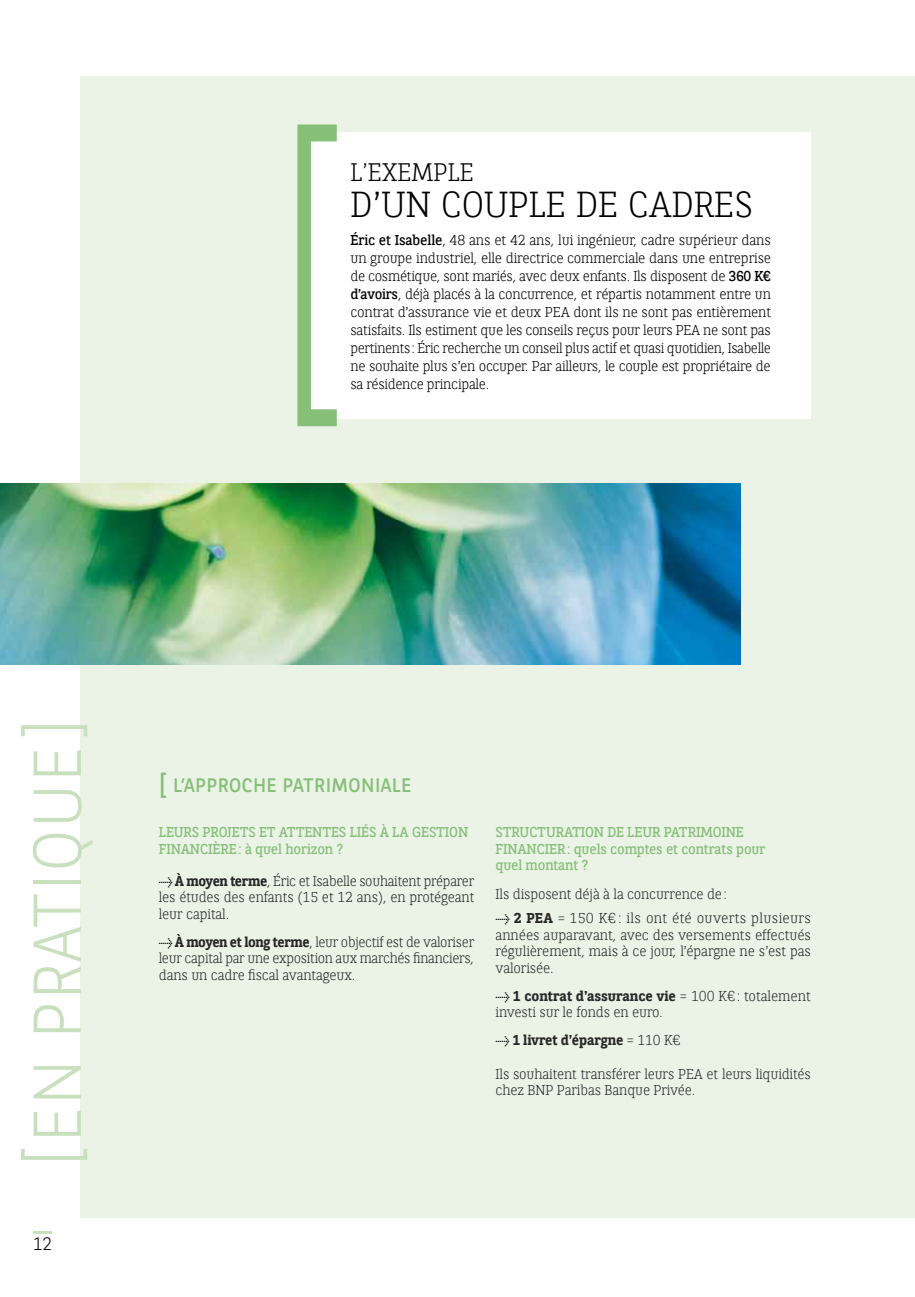
<style>
.page{position:relative;width:915px;height:1297px;background:#fff}
.page>*{position:absolute;margin:0;border:0;box-sizing:border-box;transform-origin:0 0}
.t1{font:300 67.5px "BNPP Sans";letter-spacing:.02em;color:#c8e0be}
.t2{font:300 36px "BNPP Slab Serif";color:#000}
.t3{font:300 25.2px "BNPP Slab Serif";color:#000}
.t4{font:19.5px "BNPP Sans";color:#86bf78}
.t5{font:300 18px "BNPP Sans";color:#000}
.t6{font:300 14.25px/16.5px "BNPP Slab Serif";letter-spacing:-.01em;color:#282829;text-align:justify}
.t7{font:300 14.25px/18px "BNPP Slab Serif";letter-spacing:-.02em;color:#000;text-align:justify}
.t8{font:14.25px/16.5px "BNPP Slab Serif";letter-spacing:-.01em;color:#86bf78}
.t9{font:700 14.25px "BNPP Slab Serif";letter-spacing:-.01em;color:#282829}
.s1{font-size:21px}
.s2{font-weight:400}
.s3{font-size:25.8px}
.s4{font-family:"Meta Plus";font-weight:400;font-size:12px;color:#000}
.s5{font-weight:700}
.s6{font-weight:300}
</style>
<div class="page">
<div style="left:81px;top:77px;width:833px;height:1141px;background:#eaf3e6"></div>
<div style="left:310px;top:133px;width:500px;height:286px;background:#fff"></div>
<svg style="left:297px;top:125px;width:39px;height:301px"></svg>
<hr style="left:33px;top:1231px;width:19px;height:3px;background:#c8e0be">
<img style="left:0;top:483px;width:740px;height:182px">
<h3 class="t3" style="left:350px;top:157px;width:125px">L<span class="s1">’</span>EXEMPLE</h3>
<h2 class="t2" style="left:350px;top:183px;width:404px">d’un couple de cadres</h2>
<p class="t7" style="left:350px;top:231px;width:422px"><span class="s2">ÉRIC ET ISABELLE</span>, 48 ans et 42 ans, lui ingénieur, cadre supérieur dans un groupe industriel, elle directrice commerciale dans une entreprise de cosmétique, sont mariés, avec deux enfants. Ils disposent de <span class="s2">360 K€ D’AVOIRS</span>, déjà placés à la concurrence, et répartis notamment entre un contrat d’assurance vie et deux PEA dont ils ne sont pas entièrement satisfaits. Ils estiment que les conseils reçus pour leurs PEA ne sont pas pertinents: Éric recherche un conseil plus actif et quasi quotidien, Isabelle ne souhaite plus s’en occuper. Par ailleurs, le couple est propriétaire de sa résidence principale.</p>
<h1 class="t1" style="left:106px;top:718px;width:22px;rotate:90deg">[</h1>
<h1 class="t1" style="left:11px;top:1143px;width:398px;rotate:-90deg">EN PRATIQUE</h1>
<h1 class="t1" style="left:2px;top:1167px;width:22px;rotate:-90deg">[</h1>
<p class="t5" style="left:33px;top:1232px;width:21px">12</p>
<h3 class="t4" style="left:159px;top:772px;width:38px"><span class="s3">[</span> L’APPROCHE</h3>
<h3 class="t4" style="left:282px;top:772px;width:12px">PATRIMONIALE</h3>
<p class="t8" style="left:159px;top:824px;width:311px">LEURS PROJETS ET ATTENTES LIÉS À LA GESTION<br>FINANCIÈRE: À QUEL HORIZON ?</p>
<p class="t6" style="left:159px;top:873px;width:317px"><span class="s4">&gt;</span> <span class="s5">À moyen terme</span>, Éric et Isabelle souhaitent préparer les études des enfants (15 et 12 ans), en protégeant leur capital.</p>
<p class="t6" style="left:159px;top:934px;width:317px"><span class="s4">&gt;</span> <span class="s5">À moyen et long terme</span>, leur objectif est de valoriser leur capital par une exposition aux marchés financiers, dans un cadre fiscal avantageux.</p>
<p class="t8" style="left:495px;top:824px;width:271px">STRUCTURATION DE LEUR PATRIMOINE<br>FINANCIER: QUELS COMPTES ET CONTRATS POUR<br>QUEL MONTANT ?</p>
<p class="t6" style="left:495px;top:882px;width:317px;line-height:23.7px">Ils disposent déjà à la concurrence de:<br><span class="s4">&gt;</span> <span class="s5">2 PEA</span> = 150 K€ : ils ont été ouverts plusieurs</p>
<p class="t6" style="left:495px;top:926px;width:317px">années auparavant, avec des versements effectués régulièrement, mais à ce jour, l’épargne ne s’est pas valorisée.</p>
<p class="t6" style="left:495px;top:987px;width:317px"><span class="s4">&gt;</span> <span class="s5">1 contrat d’assurance vie</span> = 100 K€: totalement investi sur le fonds en euro.</p>
<p class="t9" style="left:495px;top:1032px;width:186px"><span class="s4">&gt;</span> 1 livret d’épargne <span class="s6">= 110 K€</span></p>
<p class="t6" style="left:495px;top:1065px;width:317px">Ils souhaitent transférer leurs PEA et leurs liquidités chez BNP Paribas Banque Privée.</p>
</div>
